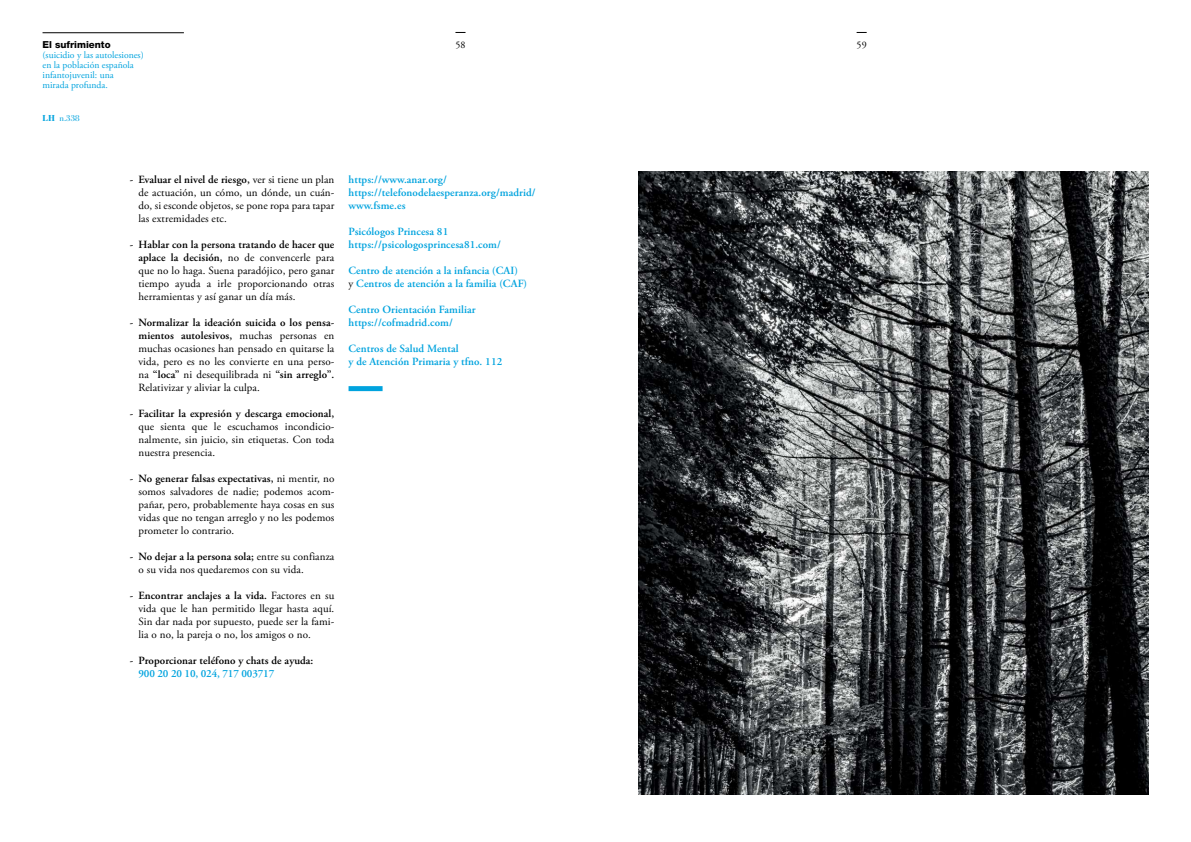
<style>
.page{position:relative;width:1191px;height:842px;background:#fff}
.page>*{position:absolute;margin:0;border:0;box-sizing:border-box;transform-origin:0 0}
.t1{font:11px/13px "Adobe Garamond Pro";letter-spacing:.01em;color:#000;text-align:justify}
.t2{font:600 11px/13px "Adobe Garamond Pro";letter-spacing:.01em;color:#00a3de}
.t3{font:600 11px "Adobe Garamond Pro";letter-spacing:.01em;color:#000}
.t4{font:600 11px "Adobe Garamond Pro";letter-spacing:-.01em;color:#00a3de}
.t5{font:10px "Adobe Garamond Pro";color:#000}
.t6{font:9.7px/10px "Adobe Garamond Pro";color:#00a3de}
.t7{font:800 9.7px "Helvetica Neue LT Std";color:#000}
.t8{font:9px "Bodoni Std";color:#00a3de}
.s1{font-weight:700}
.s2{font-weight:600}
.s3{font-weight:400;color:#000}
</style>
<div class="page">
<hr style="left:43px;top:33px;width:141px;height:1px;background:#000">
<img style="left:638px;top:171px;width:510px;height:623px">
<div style="left:348px;top:386px;width:34px;height:5px;background:#00a3de"></div>
<p class="t7" style="left:43px;top:39px;width:70px">El sufrimiento</p>
<p class="t6" style="left:43px;top:50px;width:103px">(suicidio y las autolesiones) en la población española infantojuvenil: una<br>mirada profunda.</p>
<p class="t8" style="left:43px;top:113px;width:39px"><span class="s1">LH</span> n.338</p>
<p class="t5" style="left:455px;top:39px;width:12px">58</p>
<p class="t5" style="left:856px;top:39px;width:12px">59</p>
<p class="t1" style="left:138px;top:173px;width:197px;text-indent:-9px"><span class="s2">- Evaluar el nivel de riesgo,</span> ver si tiene un plan de actuación, un cómo, un dónde, un cuán&shy;do, si esconde objetos, se pone ropa para tapar las extremidades etc.</p>
<p class="t1" style="left:138px;top:238px;width:197px;text-indent:-9px"><span class="s2">- Hablar con la persona tratando de hacer que aplace la decisión,</span> no de convencerle para que no lo haga. Suena paradójico, pero ganar tiempo ayuda a irle proporcionando otras herramientas y así ganar un día más.</p>
<p class="t1" style="left:138px;top:316px;width:197px;text-indent:-9px"><span class="s2">- Normalizar la ideación suicida o los pensa&shy;mientos autolesivos,</span> muchas personas en muchas ocasiones han pensado en quitarse la vida, pero es no les convierte en una perso&shy;na <span class="s2">“loca”</span> ni desequilibrada ni <span class="s2">“sin arreglo”.<br></span>Relativizar y aliviar la culpa.</p>
<p class="t3" style="left:130px;top:407px;width:206px">- Facilitar la expresión y descarga emocional,</p>
<p class="t1" style="left:138px;top:420px;width:197px">que sienta que le escuchamos incondicio&shy;nalmente, sin juicio, sin etiquetas. Con toda nuestra presencia.</p>
<p class="t1" style="left:138px;top:472px;width:197px;text-indent:-9px"><span class="s2">- No generar falsas expectativas,</span> ni mentir, no somos salvadores de nadie; podemos acom&shy;pañar, pero, probablemente haya cosas en sus vidas que no tengan arreglo y no les podemos prometer lo contrario.</p>
<p class="t1" style="left:138px;top:550px;width:197px;text-indent:-9px"><span class="s2">- No dejar a la persona sola;</span> entre su confianza o su vida nos quedaremos con su vida.</p>
<p class="t1" style="left:138px;top:589px;width:197px;text-indent:-9px"><span class="s2">- Encontrar anclajes a la vida.</span> Factores en su vida que le han permitido llegar hasta aquí.<br>Sin dar nada por supuesto, puede ser la fami&shy;lia o no, la pareja o no, los amigos o no.</p>
<p class="t3" style="left:130px;top:654px;width:185px">- Proporcionar teléfono y chats de ayuda:</p>
<p class="t4" style="left:138px;top:667px;width:137px">900 20 20 10, 024, 717 003717</p>
<p class="t2" style="left:348px;top:173px;width:189px">https://www.anar.org/ https://telefonodelaesperanza.org/madrid/ www.fsme.es</p>
<p class="t2" style="left:348px;top:225px;width:154px">Psicólogos Princesa 81 https://psicologosprincesa81.com/</p>
<p class="t2" style="left:348px;top:264px;width:180px">Centro de atención a la infancia (CAI)<br><span class="s3">y</span> Centros de atención a la familia (CAF)</p>
<p class="t2" style="left:348px;top:303px;width:128px">Centro Orientación Familiar https://cofmadrid.com/</p>
<p class="t2" style="left:348px;top:342px;width:155px">Centros de Salud Mental<br>y de Atención Primaria y tfno. 112</p>
</div>
